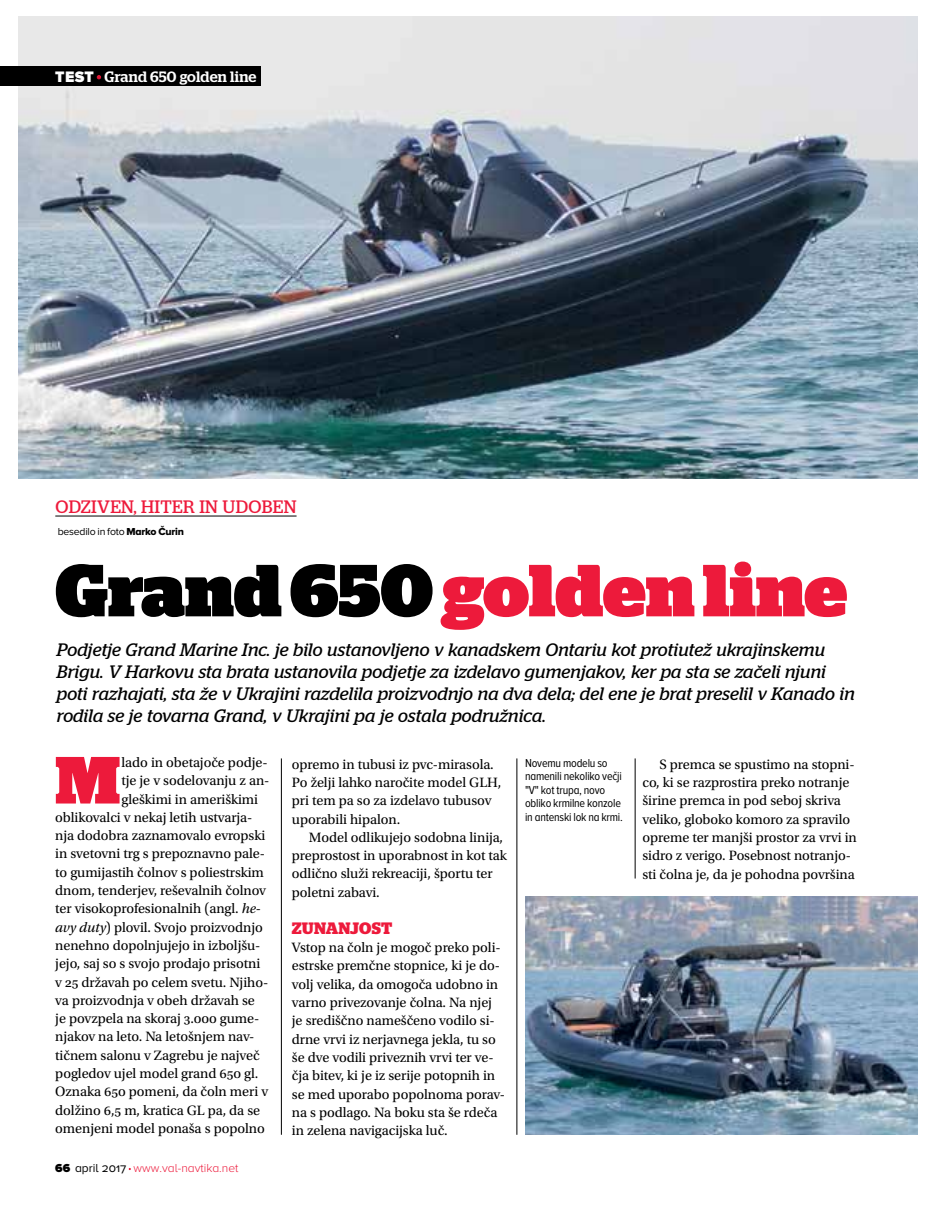
<style>
.page{position:relative;width:936px;height:1212px;background:#fff}
.page>*{position:absolute;margin:0;border:0;box-sizing:border-box;transform-origin:0 0}
.t1{font:900 73.5px "Stag";letter-spacing:-.005em;color:#ed1a3b}
.t2{font:900 66.6px "Stag";color:#ed1a3b}
.t3{font:italic 18px/21.9px "Stag";letter-spacing:.01em;color:#000}
.t4{font:18px "Stag";letter-spacing:.02em;color:#ed1a3b}
.t5{font:700 16.5px "Stag";letter-spacing:.005em;color:#ed1a3b}
.t6{font:500 15px "Stag";letter-spacing:.015em;color:#fff}
.t7{font:14.25px/18.3px "Utopia Slo";letter-spacing:-.005em;color:#000}
.t8{font:12px/13.5px "Proxima Nova Cond";letter-spacing:-.015em;color:#000}
.t9{font:300 12px "Proxima Nova";color:#ed1a3b}
.t10{font:10.5px "Proxima Nova";letter-spacing:-.02em;color:#000}
.s1{font-family:"Proxima Nova";font-weight:900;font-size:15.75px}
.s2{font-family:"Proxima Nova Extrabld"}
.s3{color:#000}
.s4{font-style:italic}
.s5{font-weight:900;color:#000}
.s6{font-weight:400;color:#000}
</style>
<div class="page">
<img style="left:18px;top:16px;width:899px;height:463px">
<div style="left:0;top:66px;width:261px;height:20px;background:#000"></div>
<svg style="left:97px;top:75px;width:4px;height:4px"></svg>
<hr style="left:281px;top:758px;width:1px;height:377px;background:#000">
<hr style="left:516px;top:758px;width:1px;height:377px;background:#000">
<hr style="left:635px;top:758px;width:1px;height:120px;background:#000">
<hr style="left:55px;top:516px;width:241px;height:1px;background:#000">
<img style="left:525px;top:897px;width:392px;height:238px">
<p class="t6" style="left:55px;top:68px;width:203px"><span class="s1">TEST</span> Grand 650 golden line</p>
<p class="t4" style="left:55px;top:496px;width:242px">ODZIVEN, HITER IN UDOBEN</p>
<p class="t10" style="left:58px;top:527px;width:128px">besedilo in foto <span class="s2">Marko Čurin</span></p>
<h1 class="t1" style="left:55px;top:548px;width:793px"><span class="s3">Grand 650</span> golden line</h1>
<p class="t3" style="left:57px;top:639px;width:799px">Podjetje Grand Marine Inc. je bilo ustanovljeno v kanadskem Ontariu kot protiutež ukrajinskemu Brigu. V Harkovu sta brata ustanovila podjetje za izdelavo gumenjakov, ker pa sta se začeli njuni poti razhajati, sta že v Ukrajini razdelila proizvodnjo na dva dela; del ene je brat preselil v Kanado in rodila se je tovarna Grand, v Ukrajini pa je ostala podružnica.</p>
<p class="t7" style="left:642px;top:755px;width:216px;text-indent:17px">S premca se spustimo na stopni&shy;co, ki se razprostira preko notranje širine premca in pod seboj skriva veliko, globoko komoro za spravilo opreme ter manjši prostor za vrvi in sidro z verigo. Posebnost notranjo&shy;sti čolna je, da je pohodna površina</p>
<p class="t7" style="left:121px;top:753px;width:148px">lado in obetajoče podje-</p>
<p class="t7" style="left:121px;top:772px;width:149px">tje je v sodelovanju z an-</p>
<p class="t7" style="left:121px;top:790px;width:138px">gleškimi in ameriškimi</p>
<p class="t7" style="left:55px;top:808px;width:198px">oblikovalci v nekaj letih ustvarja-</p>
<p class="t7" style="left:55px;top:826px;width:211px">nja dodobra zaznamovalo evropski</p>
<p class="t7" style="left:55px;top:845px;width:211px">in svetovni trg s prepoznavno pale-</p>
<p class="t7" style="left:55px;top:863px;width:210px">to gumijastih čolnov s poliestrskim</p>
<p class="t7" style="left:55px;top:881px;width:212px">dnom, tenderjev, reševalnih čolnov</p>
<p class="t7" style="left:55px;top:900px;width:207px">ter visokoprofesionalnih (angl. <span class="s4">he-</span></p>
<p class="t7" style="left:55px;top:918px;width:209px"><span class="s4">avy duty</span>) plovil. Svojo proizvodnjo</p>
<p class="t7" style="left:55px;top:936px;width:207px">nenehno dopolnjujejo in izboljšu-</p>
<p class="t7" style="left:55px;top:955px;width:206px">jejo, saj so s svojo prodajo prisotni</p>
<p class="t7" style="left:55px;top:973px;width:214px">v 25 državah po celem svetu. Njiho-</p>
<p class="t7" style="left:55px;top:991px;width:201px">va proizvodnja v obeh državah se</p>
<p class="t7" style="left:55px;top:1009px;width:205px">je povzpela na skoraj 3.000 gume-</p>
<p class="t7" style="left:55px;top:1028px;width:201px">njakov na leto. Na letošnjem nav-</p>
<p class="t7" style="left:55px;top:1046px;width:206px">tičnem salonu v Zagrebu je največ</p>
<p class="t7" style="left:55px;top:1064px;width:205px">pogledov ujel model grand 650 gl.</p>
<p class="t7" style="left:55px;top:1083px;width:214px">Oznaka 650 pomeni, da čoln meri v</p>
<p class="t7" style="left:55px;top:1101px;width:206px">dolžino 6,5 m, kratica GL pa, da se</p>
<p class="t7" style="left:55px;top:1119px;width:211px">omenjeni model ponaša s popolno</p>
<h2 class="t2" style="left:55px;top:741px;width:66px">M</h2>
<p class="t7" style="left:292px;top:755px;width:211px">opremo in tubusi iz pvc-mirasola.<br>Po želji lahko naročite model GLH, pri tem pa so za izdelavo tubusov uporabili hipalon.</p>
<p class="t7" style="left:292px;top:828px;width:216px;text-indent:17px">Model odlikujejo sodobna linija, preprostost in uporabnost in kot tak odlično služi rekreaciji, športu ter poletni zabavi.</p>
<p class="t5" style="left:292px;top:918px;width:102px">ZUNANJOST</p>
<p class="t7" style="left:292px;top:939px;width:214px">Vstop na čoln je mogoč preko poli&shy;estrske premčne stopnice, ki je do&shy;volj velika, da omogoča udobno in varno privezovanje čolna. Na njej je središčno nameščeno vodilo si&shy;drne vrvi iz nerjavnega jekla, tu so še dve vodili priveznih vrvi ter ve&shy;čja bitev, ki je iz serije potopnih in se med uporabo popolnoma porav&shy;na s podlago. Na boku sta še rdeča in zelena navigacijska luč.</p>
<p class="t8" style="left:525px;top:757px;width:98px">Novemu modelu so namenili nekoliko večji "V" kot trupa, novo obliko krmilne konzole</p>
<p class="t8" style="left:525px;top:811px;width:99px">in antenski lok na krmi.</p>
<p class="t9" style="left:55px;top:1162px;width:185px"><span class="s5">66</span> <span class="s6">april 2017</span> www.val-navtika.net</p>
</div>
